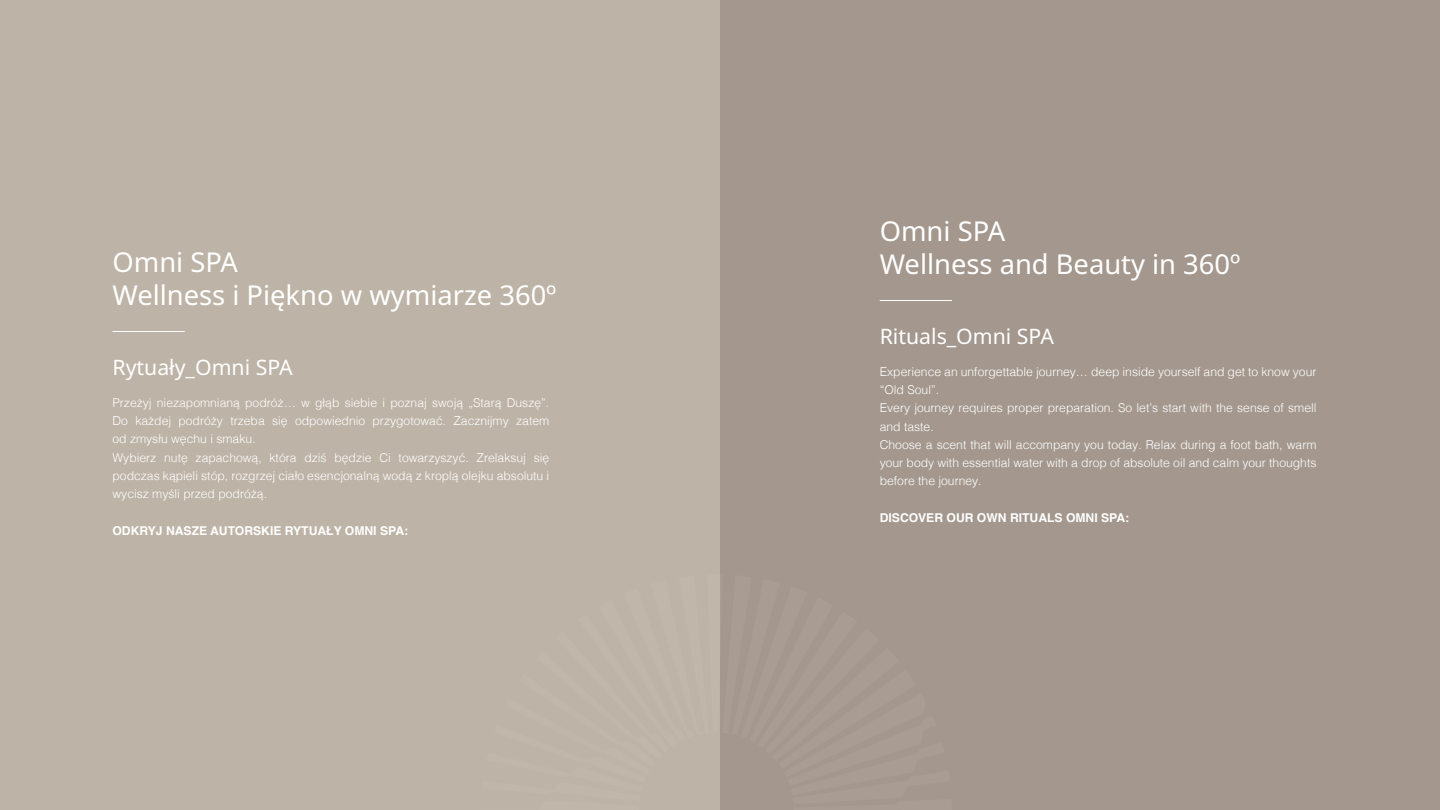
<style>
.page{position:relative;width:1440px;height:810px;background:#bdb3a6}
.page>*{position:absolute;margin:0;border:0;box-sizing:border-box;transform-origin:0 0}
.t1{font:27.3px/32.8px "Noto Sans Khmer";color:#fff}
.t2{font:21.23px "Noto Sans Khmer";color:#fff}
.t3{font:300 12.15px/18.2px "Helvetica";color:#fff}
.t4{font:700 12.15px "Helvetica";color:#fff}
</style>
<div class="page">
<div style="left:720px;top:0;width:720px;height:810px;background:#a4988e"></div>
<hr style="left:113px;top:331px;width:72px;height:1px;background:#fff">
<hr style="left:880px;top:300px;width:72px;height:1px;background:#fff">
<h1 class="t1" style="left:112px;top:246px;width:446px">Omni SPA<br>Wellness i Piękno w wymiarze 360º</h1>
<h1 class="t1" style="left:880px;top:215px;width:362px">Omni SPA<br>Wellness and Beauty in 360º</h1>
<h2 class="t2" style="left:880px;top:324px;width:176px">Rituals_Omni SPA</h2>
<h2 class="t2" style="left:112px;top:355px;width:182px">Rytuały_Omni SPA</h2>
<p class="t3" style="left:880px;top:362px;width:438px">Experience an unforgettable journey… deep inside yourself and get to know your “Old Soul”.<br>Every journey requires proper preparation. So let’s start with the sense of smell and taste.<br>Choose a scent that will accompany you today. Relax during a foot bath, warm your body with essential water with a drop of absolute oil and calm your thoughts before the journey.</p>
<p class="t4" style="left:880px;top:510px;width:251px">DISCOVER OUR OWN RITUALS OMNI SPA:</p>
<p class="t3" style="left:112px;top:393px;width:438px">Przeżyj niezapomnianą podróż… w głąb siebie i poznaj swoją „Starą Duszę”.<br>Do każdej podróży trzeba się odpowiednio przygotować. Zacznijmy zatem od zmysłu węchu i smaku.<br>Wybierz nutę zapachową, która dziś będzie Ci towarzyszyć. Zrelaksuj się podczas kąpieli stóp, rozgrzej ciało esencjonalną wodą z kroplą olejku absolutu i wycisz myśli przed podróżą.</p>
<p class="t4" style="left:112px;top:523px;width:297px">ODKRYJ NASZE AUTORSKIE RYTUAŁY OMNI SPA:</p>
</div>
